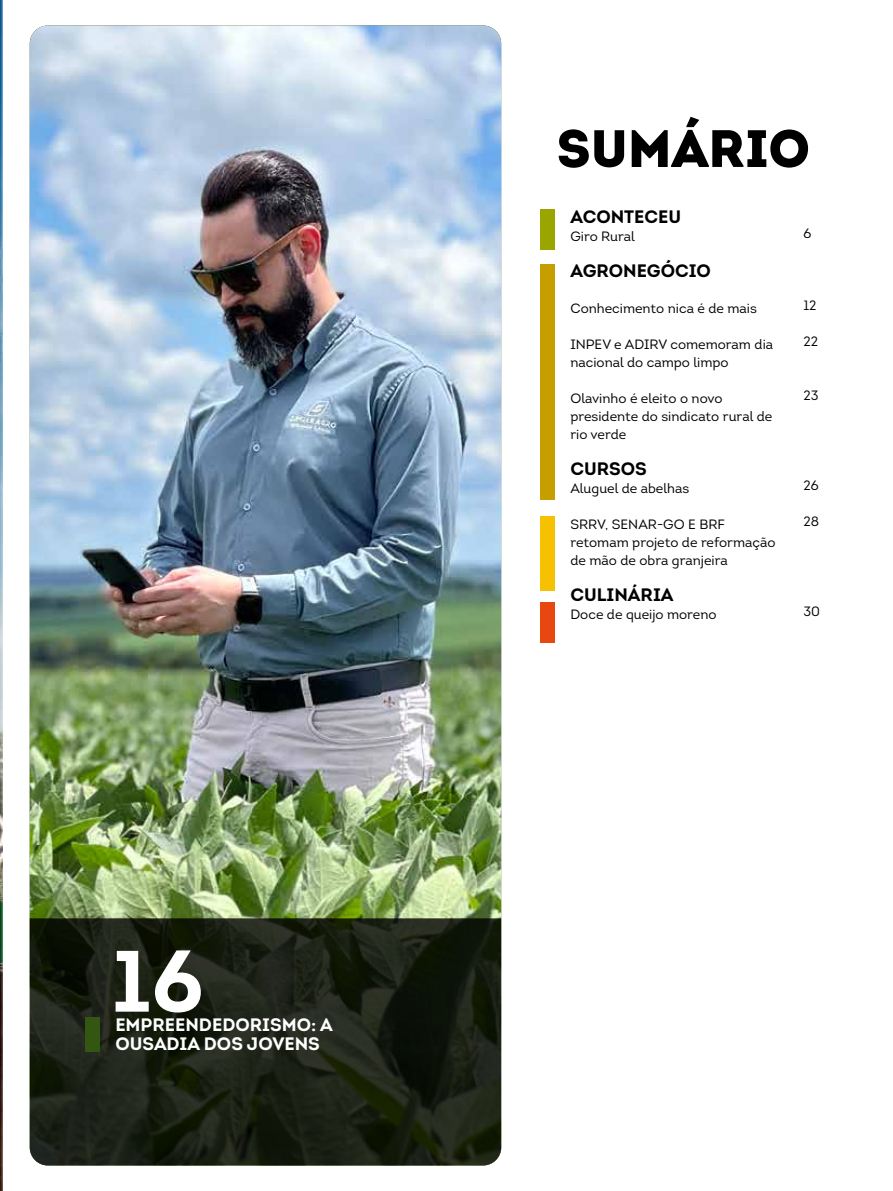
<style>
.page{position:relative;width:893px;height:1191px;background:#fff}
.page>*{position:absolute;margin:0;border:0;box-sizing:border-box;transform-origin:0 0}
.t1{font:700 86.85px "Intro";color:#fff}
.t2{font:52.5px "Intro Black Alt";color:#000}
.t3{font:700 18px "Intro";color:#000}
.t4{font:700 18px/19.5px "Intro";color:#fff}
.t5{font:13.5px/18px "Intro";color:#000}
</style>
<div class="page">
<img style="left:30px;top:26px;width:471px;height:892px">
<svg style="left:30px;top:918px;width:471px;height:247px;background:#1a2013"></svg>
<div style="left:85px;top:1017px;width:14px;height:34px;background:#335610"></div>
<img style="left:0;top:0;width:2px;height:1191px">
<div style="left:541px;top:210px;width:14px;height:40px;background:#9aa500"></div>
<div style="left:541px;top:264px;width:14px;height:236px;background:#c69e00"></div>
<div style="left:541px;top:602px;width:14px;height:41px;background:#e84710"></div>
<div style="left:541px;top:516px;width:14px;height:75px;background:#f6c200"></div>
<h1 class="t1" style="left:111px;top:925px;width:94px">16</h1>
<h3 class="t4" style="left:115px;top:1014px;width:219px">EMPREENDEDORISMO: A<br>OUSADIA DOS JOVENS</h3>
<h2 class="t2" style="left:557px;top:114px;width:255px">SUMÁRIO</h2>
<h3 class="t3" style="left:570px;top:205px;width:112px">ACONTECEU</h3>
<p class="t5" style="left:570px;top:228px;width:66px">Giro Rural</p>
<h3 class="t3" style="left:570px;top:259px;width:142px">AGRONEGÓCIO</h3>
<p class="t5" style="left:570px;top:300px;width:188px">Conhecimento nica é de mais</p>
<p class="t5" style="left:570px;top:336px;width:204px">INPEV e ADIRV comemoram dia nacional do campo limpo</p>
<p class="t5" style="left:570px;top:390px;width:203px">Olavinho é eleito o novo presidente do sindicato rural de rio verde</p>
<h3 class="t3" style="left:570px;top:457px;width:78px">CURSOS</h3>
<p class="t5" style="left:570px;top:480px;width:120px">Aluguel de abelhas</p>
<p class="t5" style="left:570px;top:516px;width:207px">SRRV, SENAR-GO E BRF retomam projeto de reformação de mão de obra granjeira</p>
<h3 class="t3" style="left:570px;top:583px;width:105px">CULINÁRIA</h3>
<p class="t5" style="left:570px;top:606px;width:148px">Doce de queijo moreno</p>
<p class="t5" style="left:803px;top:224px;width:9px">6</p>
<p class="t5" style="left:803px;top:296px;width:15px">12</p>
<p class="t5" style="left:803px;top:332px;width:16px">22</p>
<p class="t5" style="left:803px;top:386px;width:17px">23</p>
<p class="t5" style="left:803px;top:476px;width:17px">26</p>
<p class="t5" style="left:803px;top:512px;width:17px">28</p>
<p class="t5" style="left:803px;top:602px;width:18px">30</p>
</div>
